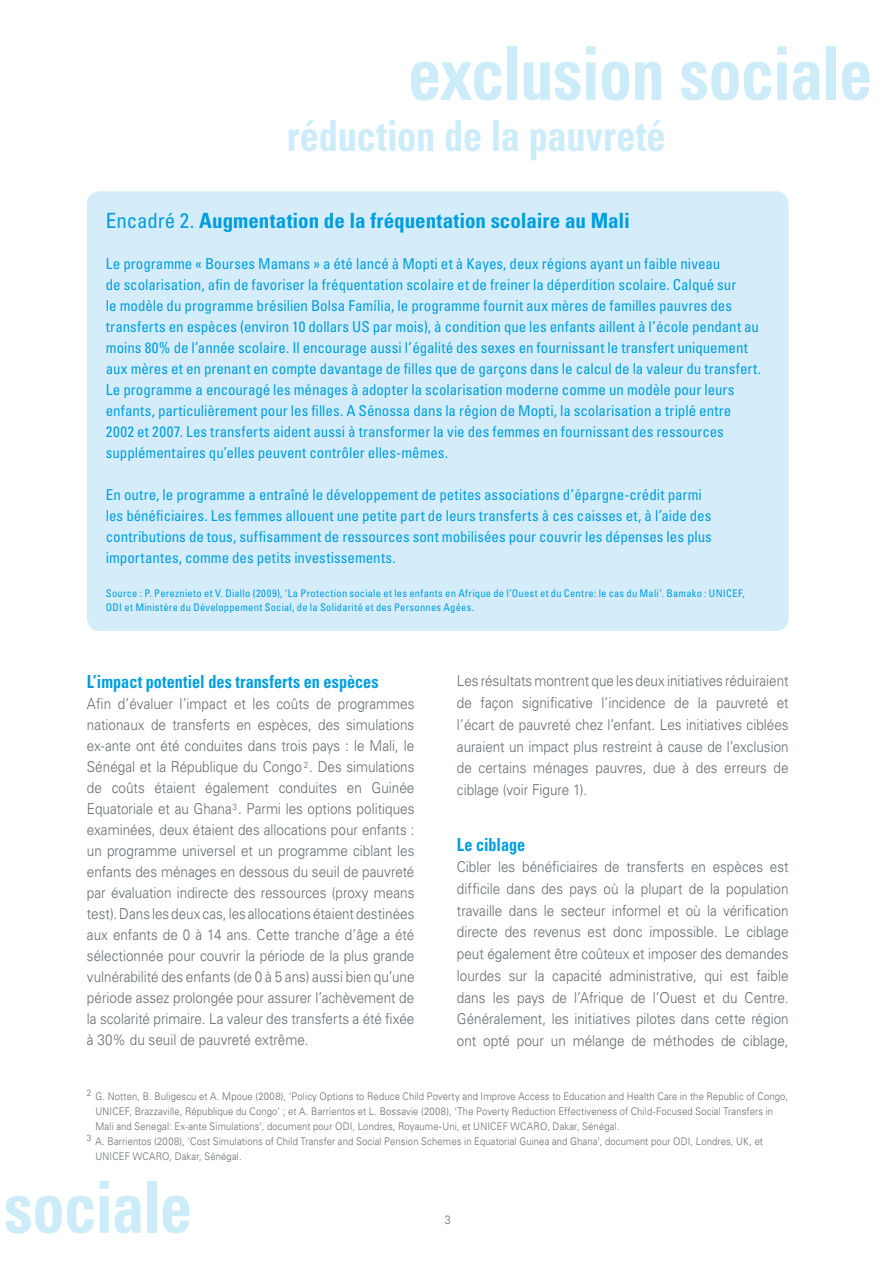
<style>
.page{position:relative;width:893px;height:1263px;background:#fff}
.page>*{position:absolute;margin:0;border:0;box-sizing:border-box;transform-origin:0 0}
.t1{font:700 condensed 73.95px "Univers";letter-spacing:-.02em;color:#ccecf9;scale:.9 1}
.t2{font:700 condensed 72px "Univers";letter-spacing:-.02em;color:#ccecf9;scale:.9 1}
.t3{font:700 condensed 42.75px "Univers";letter-spacing:-.005em;color:#ccecf9;scale:.9 1}
.t4{font:700 condensed 21px "Univers";color:#009ee0}
.t5{font:700 condensed 18px "Univers";color:#009ee0;scale:.9 1}
.t6{font:300 15px/21px "Univers";color:#626b71;text-align:justify;scale:.9 1}
.t7{font:condensed 15px/21px "Univers";color:#009ee0}
.t8{font:300 12px "Univers";color:#626b71;scale:.9 1}
.t9{font:300 10.5px "Univers";letter-spacing:.015em;color:#626b71;scale:.9 1}
.t10{font:condensed 10.5px/13.5px "Univers";letter-spacing:.025em;color:#009ee0}
.s1{font-weight:400}
</style>
<div class="page">
<div style="left:87px;top:191px;width:702px;height:440px;background:#d5edfa;border-radius:13px"></div>
<h1 class="t1" style="left:408px;top:46px;width:517px">exclusion sociale</h1>
<h3 class="t3" style="left:287px;top:120px;width:423px">réduction de la pauvreté</h3>
<h3 class="t4" style="left:106px;top:213px;width:525px"><span class="s1">Encadré 2.</span> Augmentation de la fréquentation scolaire au Mali</h3>
<p class="t7" style="left:106px;top:254px;width:657px">Le programme « Bourses Mamans » a été lancé à Mopti et à Kayes, deux régions ayant un faible niveau<br>de scolarisation, afin de favoriser la fréquentation scolaire et de freiner la déperdition scolaire. Calqué sur<br>le modèle du programme brésilien Bolsa Família, le programme fournit aux mères de familles pauvres des transferts en espèces (environ 10 dollars US par mois), à condition que les enfants aillent à l’école pendant au moins 80% de l’année scolaire. Il encourage aussi l’égalité des sexes en fournissant le transfert uniquement aux mères et en prenant en compte davantage de filles que de garçons dans le calcul de la valeur du transfert.<br>Le programme a encouragé les ménages à adopter la scolarisation moderne comme un modèle pour leurs enfants, particulièrement pour les filles. A Sénossa dans la région de Mopti, la scolarisation a triplé entre 2002 et 2007. Les transferts aident aussi à transformer la vie des femmes en fournissant des ressources supplémentaires qu’elles peuvent contrôler elles-mêmes.</p>
<p class="t7" style="left:106px;top:485px;width:608px">En outre, le programme a entraîné le développement de petites associations d’épargne-crédit parmi les bénéficiaires. Les femmes allouent une petite part de leurs transferts à ces caisses et, à l’aide des contributions de tous, suffisamment de ressources sont mobilisées pour couvrir les dépenses les plus importantes, comme des petits investissements.</p>
<p class="t10" style="left:106px;top:588px;width:640px">Source : P. Pereznieto et V. Diallo (2009), ‘La Protection sociale et les enfants en Afrique de l’Ouest et du Centre: le cas du Mali‘. Bamako : UNICEF,<br>ODI et Ministère du Développement Social, de la Solidarité et des Personnes Agées.</p>
<p class="t5" style="left:87px;top:675px;width:326px">L’impact potentiel des transferts en espèces</p>
<p class="t6" style="left:87px;top:695px;width:365px">Afin d’évaluer l’impact et les coûts de programmes nationaux de transferts en espèces, des simulations ex-ante ont été conduites dans trois pays : le Mali, le Sénégal et la République du Congo <sup>2</sup>. Des simulations de coûts étaient également conduites en Guinée Equatoriale et au Ghana<sup>3</sup> . Parmi les options politiques examinées, deux étaient des allocations pour enfants : un programme universel et un programme ciblant les enfants des ménages en dessous du seuil de pauvreté par évaluation indirecte des ressources (proxy means test). Dans les deux cas, les allocations étaient destinées aux enfants de 0 à 14 ans. Cette tranche d’âge a été sélectionnée pour couvrir la période de la plus grande vulnérabilité des enfants (de 0 à 5 ans) aussi bien qu’une période assez prolongée pour assurer l’achèvement de la scolarité primaire. La valeur des transferts a été fixée à 30% du seuil de pauvreté extrême.</p>
<p class="t6" style="left:457px;top:672px;width:370px;line-height:21.8px">Les résultats montrent que les deux initiatives réduiraient de façon significative l’incidence de la pauvreté et l’écart de pauvreté chez l’enfant. Les initiatives ciblées auraient un impact plus restreint à cause de l’exclusion de certains ménages pauvres, due à des erreurs de ciblage (voir Figure 1).</p>
<p class="t5" style="left:457px;top:838px;width:77px">Le ciblage</p>
<p class="t6" style="left:457px;top:858px;width:370px;line-height:21.8px">Cibler les bénéficiaires de transferts en espèces est difficile dans des pays où la plupart de la population travaille dans le secteur informel et où la vérification directe des revenus est donc impossible. Le ciblage peut également être coûteux et imposer des demandes lourdes sur la capacité administrative, qui est faible dans les pays de l’Afrique de l’Ouest et du Centre.<br>Généralement, les initiatives pilotes dans cette région ont opté pour un mélange de méthodes de ciblage,</p>
<p class="t9" style="left:87px;top:1092px;width:781px"><sup>2</sup> G. Notten, B. Buligescu et A. Mpoue (2008), ‘Policy Options to Reduce Child Poverty and Improve Access to Education and Health Care in the Republic of Congo,</p>
<p class="t9" style="left:95px;top:1107px;width:754px">UNICEF, Brazzaville, République du Congo’ ; et A. Barrientos et L. Bossavie (2008), ‘The Poverty Reduction Effectiveness of Child-Focused Social Transfers in</p>
<p class="t9" style="left:95px;top:1122px;width:584px">Mali and Senegal: Ex-ante Simulations’, document pour ODI, Londres, Royaume-Uni, et UNICEF WCARO, Dakar, Sénégal.</p>
<p class="t9" style="left:87px;top:1137px;width:753px"><sup>3</sup> A. Barrientos (2008), ‘Cost Simulations of Child Transfer and Social Pension Schemes in Equatorial Guinea and Ghana’, document pour ODI, Londres, UK, et</p>
<p class="t9" style="left:95px;top:1152px;width:164px">UNICEF WCARO, Dakar, Sénégal.</p>
<h2 class="t2" style="left:4px;top:1181px;width:211px">sociale</h2>
<p class="t8" style="left:445px;top:1216px;width:8px">3</p>
</div>
